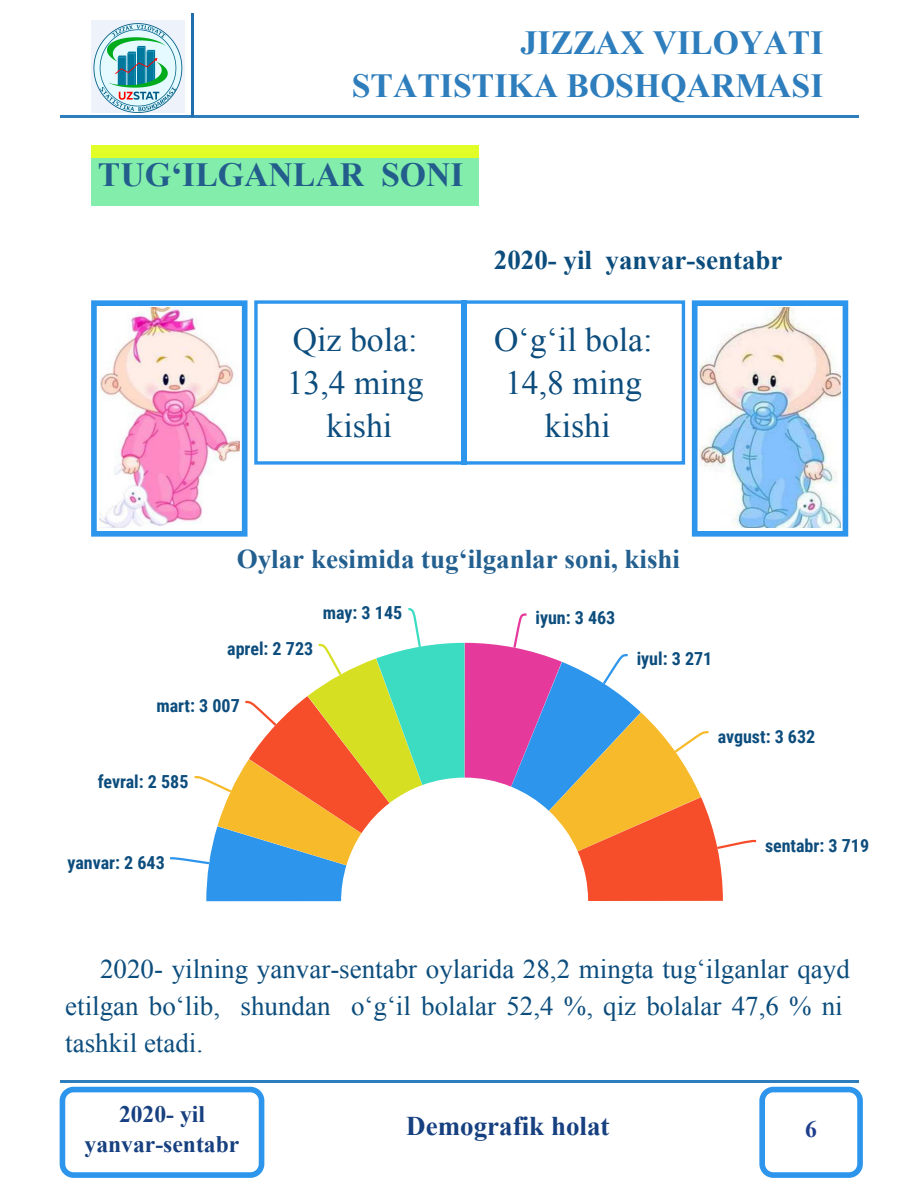
<style>
.page{position:relative;width:918px;height:1188px;background:#fff}
.page>*{position:absolute;margin:0;border:0;box-sizing:border-box;transform-origin:0 0}
.t1{font:33.75px/42.8px "Times New Roman";color:#0c4d7d;text-align:center}
.t2{font:700 33.75px/42.8px "Times New Roman";color:#2e7dbc;text-align:right}
.t3{font:700 33.75px "Times New Roman";color:#225d8c}
.t4{font:27px/37.2px "Times New Roman";color:#0c4d7d}
.t5{font:700 27px "Times New Roman";color:#236090}
.t6{font:700 27px "Times New Roman";color:#0c4d7d}
.t7{font:700 27px "Times New Roman";color:#174080}
.t8{font:700 23.7px/30.3px "Times New Roman";color:#174080;text-align:center}
.t9{font:700 23.7px "Times New Roman";color:#1d3c8c}
.t10{font:700 18px "Roboto Condensed";color:#0c4d7d}
</style>
<div class="page">
<div style="left:91px;top:158px;width:387px;height:48px;background:#83edab"></div>
<div style="left:91px;top:145px;width:387px;height:13px;background:#e1ff27"></div>
<hr style="left:60px;top:116px;width:798px;height:2px;background:#2e7dbc">
<hr style="left:191px;top:13px;width:3px;height:104px;background:#216dad">
<hr style="left:60px;top:1080px;width:798px;height:2px;background:#2e7dbc">
<svg style="left:60px;top:1087px;width:204px;height:91px"></svg>
<svg style="left:759px;top:1087px;width:104px;height:91px"></svg>
<div style="left:254px;top:300px;width:431px;height:165px;border:3px solid #2d95ec"></div>
<div style="left:461px;top:300px;width:6px;height:165px;background:#2d95ec"></div>
<svg style="left:170px;top:608px;width:587px;height:293px"></svg>
<div style="left:91px;top:300px;width:157px;height:237px;border:6px solid #2d95ec"></div>
<div style="left:692px;top:300px;width:156px;height:237px;border:6px solid #2d95ec"></div>
<img style="left:700px;top:307px;width:140px;height:221px">
<img style="left:99px;top:307px;width:141px;height:221px">
<img style="left:91px;top:20px;width:93px;height:92px">
<p class="t2" style="left:352px;top:20px;width:473px">JIZZAX VILOYATI<br>STATISTIKA BOSHQARMASI</p>
<p class="t3" style="left:98px;top:151px;width:367px">TUG‘ILGANLAR SONI</p>
<p class="t1" style="left:287px;top:318px;width:138px">Qiz bola:<br>13,4 ming kishi</p>
<p class="t6" style="left:494px;top:241px;width:290px">2020- yil yanvar-sentabr</p>
<p class="t1" style="left:494px;top:318px;width:160px">O‘g‘il bola:<br>14,8 ming kishi</p>
<p class="t5" style="left:237px;top:540px;width:445px">Oylar kesimida tug‘ilganlar soni, kishi</p>
<p class="t10" style="left:227px;top:636px;width:87px">aprel: 2 723</p>
<p class="t10" style="left:323px;top:600px;width:81px">may: 3 145</p>
<p class="t10" style="left:536px;top:605px;width:81px">iyun: 3 463</p>
<p class="t10" style="left:156px;top:693px;width:85px">mart: 3 007</p>
<p class="t10" style="left:98px;top:768px;width:92px">fevral: 2 585</p>
<p class="t10" style="left:68px;top:849px;width:99px">yanvar: 2 643</p>
<p class="t10" style="left:637px;top:646px;width:77px">iyul: 3 271</p>
<p class="t10" style="left:718px;top:723px;width:99px">avgust: 3 632</p>
<p class="t10" style="left:765px;top:833px;width:106px">sentabr: 3 719</p>
<p class="t4" style="left:65px;top:950px;width:786px;text-indent:35px">2020- yilning yanvar-sentabr oylarida 28,2 mingta tug‘ilganlar qayd etilgan bo‘lib, shundan o‘g‘il bolalar 52,4 %, qiz bolalar 47,6 % ni tashkil etadi.</p>
<p class="t8" style="left:85px;top:1098px;width:156px">2020- yil yanvar-sentabr</p>
<p class="t7" style="left:406px;top:1107px;width:205px">Demografik holat</p>
<p class="t9" style="left:805px;top:1113px;width:13px">6</p>
</div>
